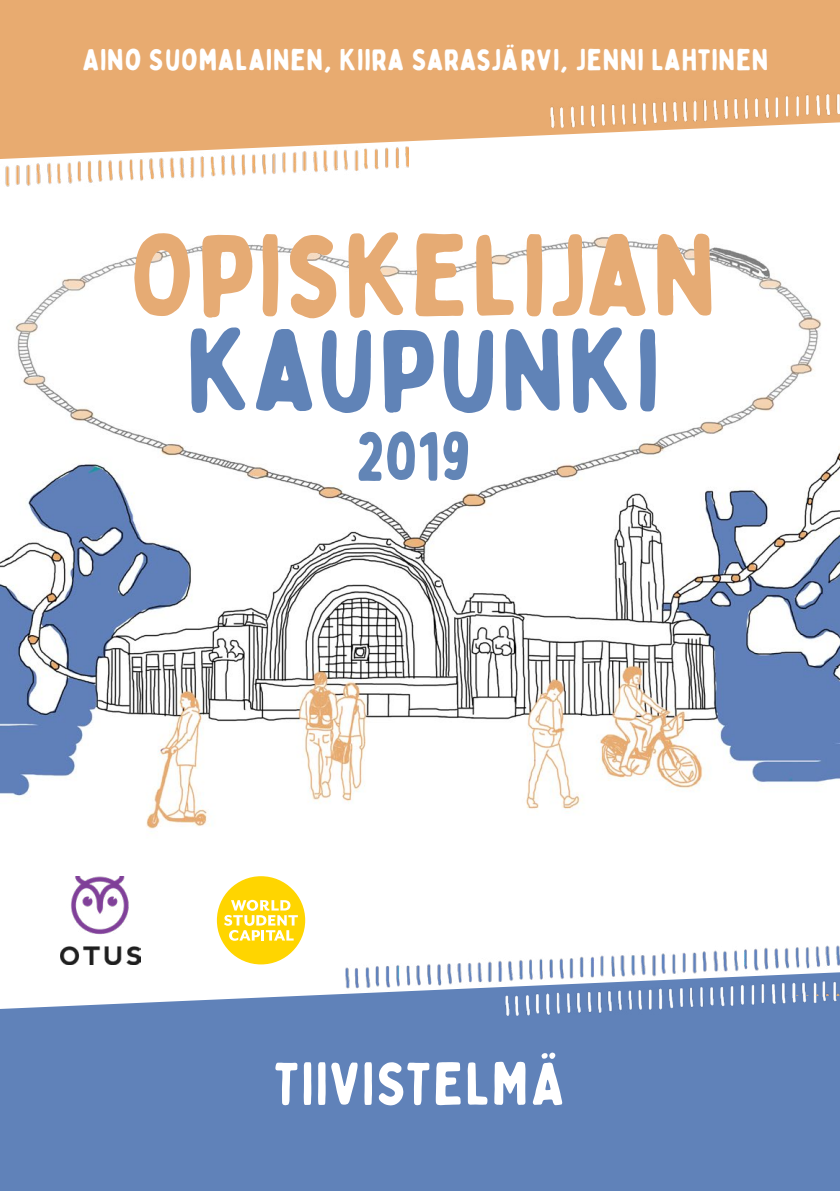
<style>
.page{position:relative;width:840px;height:1191px;background:#fff}
.page>*{position:absolute;margin:0;border:0;box-sizing:border-box;transform-origin:0 0}
.t1{font:115.2px "Bobby Jones Soft";letter-spacing:.015em;color:#e6ab74}
.t2{font:115.2px "Bobby Jones Soft";letter-spacing:.02em;color:#6083b7}
.t3{font:69.2px "Bobby Jones Soft";color:#6285b6}
.t4{font:60px "Bobby Jones Soft";letter-spacing:.03em;color:#fff}
.t5{font:30px "Bobby Jones Soft";letter-spacing:.02em;color:#fff}
</style>
<div class="page">
<div style="left:0;top:993px;width:839px;height:198px;background:#6082b9"></div>
<img style="left:0;top:237px;width:839px;height:592px">
<svg style="left:0;top:0;width:839px;height:159px;background:#eab37e"></svg>
<img style="left:505px;top:995px;width:334px;height:20px">
<img style="left:549px;top:87px;width:290px;height:40px">
<img style="left:345px;top:945px;width:494px;height:50px">
<img style="left:0;top:147px;width:408px;height:40px">
<img style="left:60px;top:876px;width:80px;height:88px">
<div style="left:217px;top:876px;width:88px;height:88px;background:#ffd500;border-radius:50%"></div>
<svg style="left:224px;top:900px;width:74px;height:40px"></svg>
<p class="t5" style="left:83px;top:41px;width:686px">AINO SUOMALAINEN, KIIRA SARASJÄRVI, JENNI LAHTINEN</p>
<h1 class="t1" style="left:130px;top:204px;width:588px">OPISKELIJAN</h1>
<h1 class="t2" style="left:186px;top:299px;width:476px">KAUPUNKI</h1>
<h2 class="t3" style="left:355px;top:413px;width:117px">2019</h2>
<h3 class="t4" style="left:274px;top:1046px;width:293px">TIIVISTELMÄ</h3>
</div>
